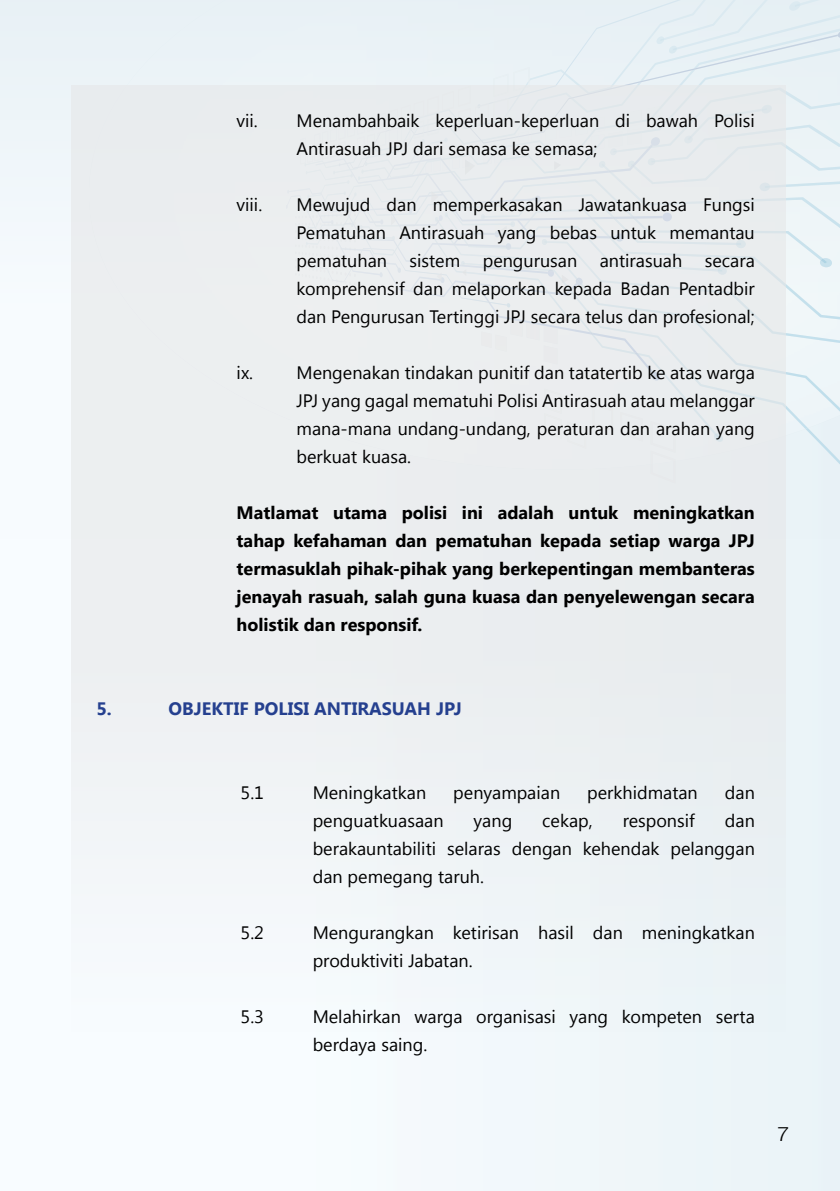
<style>
.page{position:relative;width:840px;height:1191px;background:#fff}
.page>*{position:absolute;margin:0;border:0;box-sizing:border-box;transform-origin:0 0}
.t1{font:300 20px "Helvetica Neue LT Std";color:#000;scale:1.1 1}
.t2{font:18px/28px "Segoe UI";color:#000;text-align:justify}
.t3{font:700 18px/28px "Segoe UI";color:#000;text-align:justify}
.t4{font:700 18px "Segoe UI";color:#25408f}
</style>
<div class="page">
<div style="left:421px;top:539px;width:418px;height:652px;background:#ebf4f8"></div>
<div style="left:0;top:0;width:839px;height:539px;background:linear-gradient(to right,#eef4f8,#e6eff4)"></div>
<div style="left:71px;top:85px;width:714px;height:1034px;background:linear-gradient(to right,#f0f3f5,#e9eef0)"></div>
<p class="t2" style="left:236px;top:105px;width:23px">vii.</p>
<p class="t2" style="left:296px;top:105px;width:459px">Menambahbaik keperluan-keperluan di bawah Polisi<br>Antirasuah JPJ dari semasa ke semasa;</p>
<p class="t2" style="left:236px;top:189px;width:27px">viii.</p>
<p class="t2" style="left:296px;top:189px;width:459px">Mewujud dan memperkasakan Jawatankuasa Fungsi Pematuhan Antirasuah yang bebas untuk memantau pematuhan</p>
<p class="t2" style="left:409px;top:245px;width:52px">sistem</p>
<p class="t2" style="left:482px;top:245px;width:96px">pengurusan</p>
<p class="t2" style="left:599px;top:245px;width:84px">antirasuah</p>
<p class="t2" style="left:296px;top:245px;width:459px;text-indent:408px">secara komprehensif dan melaporkan kepada Badan Pentadbir dan Pengurusan Tertinggi JPJ secara telus dan profesional;</p>
<p class="t2" style="left:236px;top:357px;width:18px">ix.</p>
<p class="t2" style="left:296px;top:357px;width:459px">Mengenakan tindakan punitif dan tatatertib ke atas warga JPJ yang gagal mematuhi Polisi Antirasuah atau melanggar mana-mana undang-undang, peraturan dan arahan yang berkuat kuasa.</p>
<p class="t3" style="left:236px;top:497px;width:519px">Matlamat utama polisi ini adalah untuk meningkatkan tahap kefahaman dan pematuhan kepada setiap warga JPJ termasuklah pihak-pihak yang berkepentingan membanteras jenayah rasuah, salah guna kuasa dan penyelewengan secara holistik dan responsif.</p>
<p class="t4" style="left:96px;top:695px;width:17px">5.</p>
<p class="t4" style="left:168px;top:695px;width:295px">OBJEKTIF POLISI ANTIRASUAH JPJ</p>
<p class="t2" style="left:240px;top:777px;width:25px">5.1</p>
<p class="t2" style="left:312px;top:777px;width:115px">Meningkatkan</p>
<p class="t2" style="left:453px;top:777px;width:108px">penyampaian</p>
<p class="t2" style="left:587px;top:777px;width:112px">perkhidmatan</p>
<p class="t2" style="left:724px;top:777px;width:31px">dan</p>
<p class="t2" style="left:312px;top:805px;width:132px">penguatkuasaan</p>
<p class="t2" style="left:473px;top:805px;width:40px">yang</p>
<p class="t2" style="left:542px;top:805px;width:52px">cekap,</p>
<p class="t2" style="left:622px;top:805px;width:74px">responsif</p>
<p class="t2" style="left:312px;top:805px;width:443px;text-indent:412px">dan berakauntabiliti selaras dengan kehendak pelanggan dan pemegang taruh.</p>
<p class="t2" style="left:240px;top:917px;width:25px">5.2</p>
<p class="t2" style="left:312px;top:917px;width:443px">Mengurangkan ketirisan hasil dan meningkatkan produktiviti Jabatan.</p>
<p class="t2" style="left:240px;top:1001px;width:25px">5.3</p>
<p class="t2" style="left:312px;top:1001px;width:443px">Melahirkan warga organisasi yang kompeten serta berdaya saing.</p>
<p class="t1" style="left:776px;top:1122px;width:13px">7</p>
</div>
